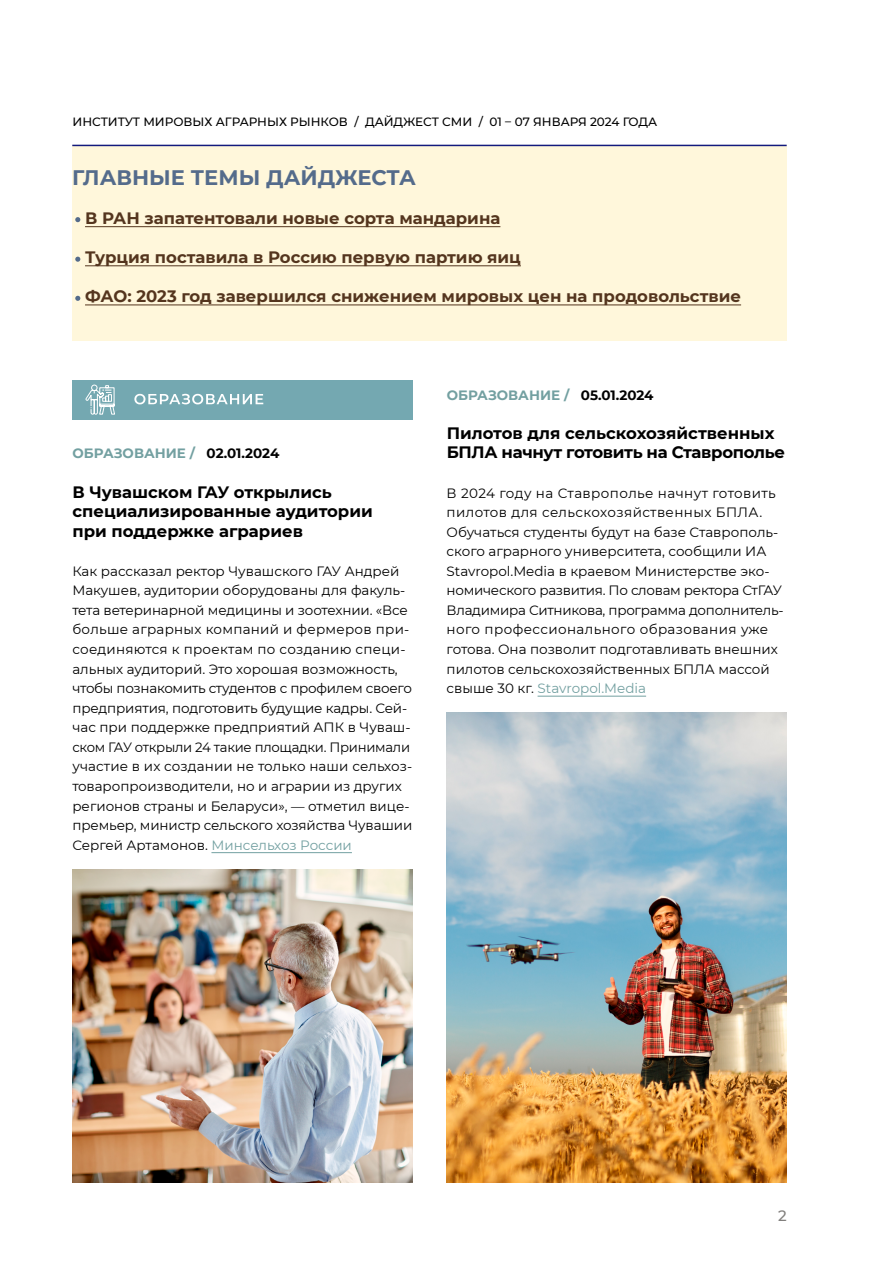
<style>
.page{position:relative;width:893px;height:1263px;background:#fff}
.page>*{position:absolute;margin:0;border:0;box-sizing:border-box;transform-origin:0 0}
.t1{font:700 21px "Montserrat";color:#546b8b}
.t2{font:700 16.5px "Montserrat";color:#54351e}
.t3{font:700 16.5px/19.5px "Montserrat";color:#000}
.t4{font:700 16.5px/19.5px "Montserrat";letter-spacing:-.02em;color:#000}
.t5{font:500 15px "Montserrat";color:#817f7d}
.t6{font:13.5px/19.5px "Montserrat";color:#000}
.t7{font:700 13.5px "Montserrat";color:#73a0a1}
.t8{font:500 12px "Montserrat";color:#000}
.s1{color:#000}
.s2{color:#73a0a1}
</style>
<div class="page">
<div style="left:72px;top:145px;width:715px;height:196px;background:#fff7db"></div>
<hr style="left:211px;top:852px;width:141px;height:1px;background:#73a0a1">
<hr style="left:538px;top:696px;width:108px;height:1px;background:#73a0a1">
<hr style="left:85px;top:226px;width:415px;height:1px;background:#54351e">
<hr style="left:85px;top:265px;width:436px;height:1px;background:#54351e">
<hr style="left:85px;top:305px;width:656px;height:1px;background:#54351e">
<hr style="left:72px;top:145px;width:715px;height:1px;background:#131a7d">
<svg style="left:75px;top:217px;width:5px;height:5px"></svg>
<svg style="left:75px;top:257px;width:5px;height:5px"></svg>
<svg style="left:75px;top:296px;width:5px;height:5px"></svg>
<div style="left:72px;top:380px;width:340px;height:40px;background:#74a8b1"></div>
<svg style="left:134px;top:394px;width:129px;height:10px"></svg>
<svg style="left:85px;top:384px;width:30px;height:31px"></svg>
<img style="left:72px;top:869px;width:340px;height:313px">
<img style="left:446px;top:713px;width:341px;height:469px">
<p class="t8" style="left:72px;top:113px;width:586px">ИНСТИТУТ МИРОВЫХ АГРАРНЫХ РЫНКОВ / ДАЙДЖЕСТ СМИ / 01 – 07 ЯНВАРЯ 2024 ГОДА</p>
<h1 class="t1" style="left:72px;top:162px;width:345px">ГЛАВНЫЕ ТЕМЫ ДАЙДЖЕСТА</h1>
<p class="t2" style="left:85px;top:206px;width:417px">В РАН запатентовали новые сорта мандарина</p>
<p class="t2" style="left:85px;top:245px;width:437px">Турция поставила в Россию первую партию яиц</p>
<p class="t2" style="left:85px;top:284px;width:658px">ФАО: 2023 год завершился снижением мировых цен на продовольствие</p>
<p class="t7" style="left:72px;top:444px;width:208px">ОБРАЗОВАНИЕ / <span class="s1">02.01.2024</span></p>
<p class="t3" style="left:72px;top:481px;width:302px">В Чувашском ГАУ открылись специализированные аудитории при поддержке аграриев</p>
<p class="t6" style="left:72px;top:561px;width:341px">Как рассказал ректор Чувашского ГАУ Андрей Макушев, аудитории оборудованы для факуль&shy;тета ветеринарной медицины и зоотехнии. «Все больше аграрных компаний и фермеров при&shy;соединяются к проектам по созданию специ&shy;альных аудиторий. Это хорошая возможность, чтобы познакомить студентов с профилем своего предприятия, подготовить будущие кадры. Сей&shy;час при поддержке предприятий АПК в Чуваш&shy;ском ГАУ открыли 24 такие площадки. Принимали участие в их создании не только наши сельхоз&shy;товаропроизводители, но и аграрии из других регионов страны и Беларуси», — отметил вице&shy;премьер, министр сельского хозяйства Чувашии Сергей Артамонов. <span class="s2">Минсельхоз России</span></p>
<p class="t7" style="left:447px;top:385px;width:208px">ОБРАЗОВАНИЕ / <span class="s1">05.01.2024</span></p>
<p class="t4" style="left:447px;top:422px;width:340px">Пилотов для сельскохозяйственных<br>БПЛА начнут готовить на Ставрополье</p>
<p class="t6" style="left:447px;top:482px;width:338px">В 2024 году на Ставрополье начнут готовить пилотов для сельскохозяйственных БПЛА.<br>Обучаться студенты будут на базе Ставрополь&shy;ского аграрного университета, сообщили ИА Stavropol.Media в краевом Министерстве эко&shy;номического развития. По словам ректора СтГАУ Владимира Ситникова, программа дополнитель&shy;ного профессионального образования уже готова. Она позволит подготавливать внешних пилотов сельскохозяйственных БПЛА массой свыше 30 кг. <span class="s2">Stavropol.Media</span></p>
<p class="t5" style="left:778px;top:1205px;width:10px">2</p>
</div>
